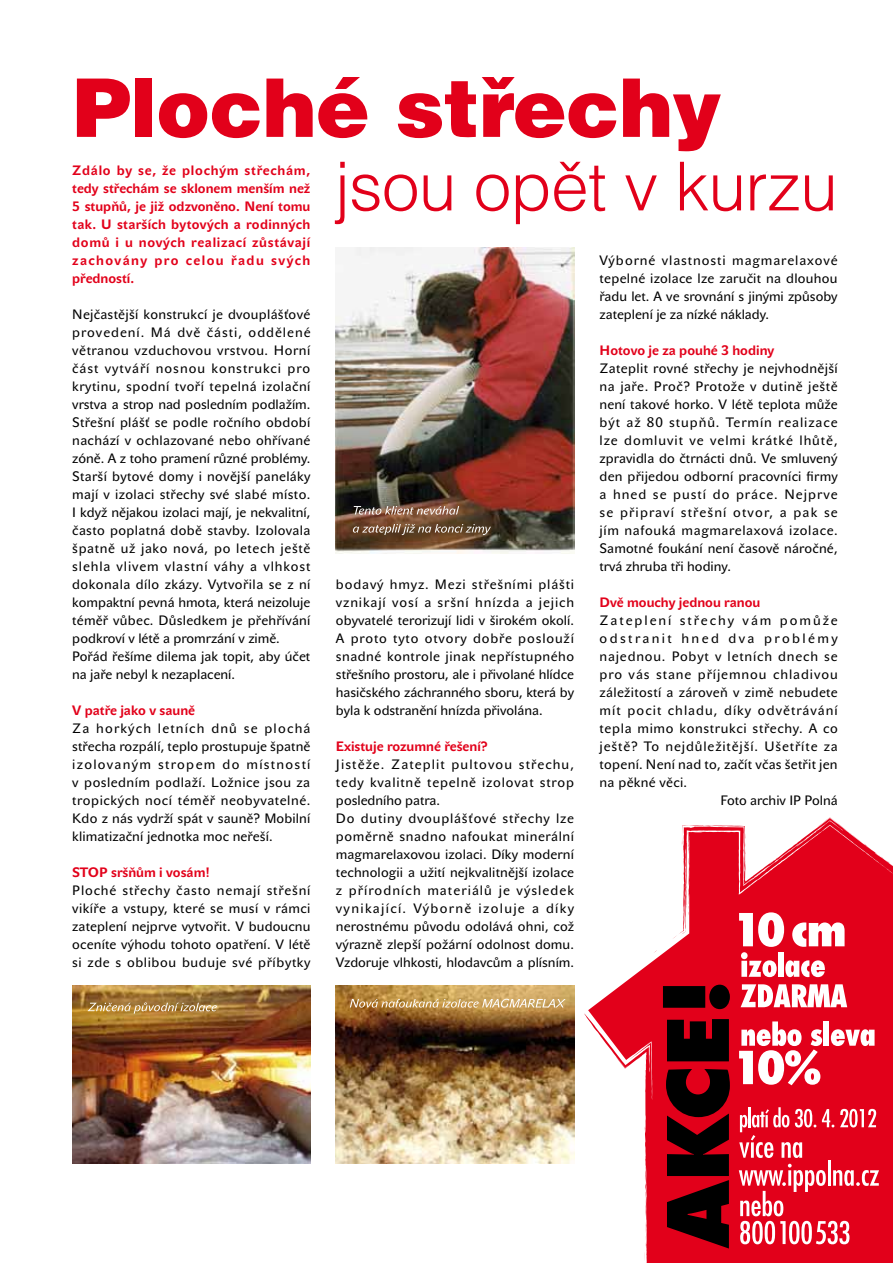
<style>
.page{position:relative;width:893px;height:1263px;background:#fff}
.page>*{position:absolute;margin:0;border:0;box-sizing:border-box;transform-origin:0 0}
.t1{font:900 81px "Helvetica CE";letter-spacing:-.01em;color:#e2001a}
.t2{font:300 67.5px "Helvetica CE";letter-spacing:-.01em;color:#e2001a}
.t3{font:13.5px/18px "John Sans Text OT";letter-spacing:.025em;color:#000;text-align:justify}
.t4{font:700 13.5px/18px "John Sans Text OT";color:#e2001a;text-align:justify}
.t5{font:13.5px "John Sans Text OT";letter-spacing:.065em;color:#000}
.t6{font:13.5px "John Sans Text OT";letter-spacing:.075em;color:#000}
.t7{font:13.5px "John Sans Text OT";letter-spacing:.05em;color:#000}
.t8{font:13.5px "John Sans Text OT";letter-spacing:.06em;color:#000}
.t9{font:13.5px "John Sans Text OT";letter-spacing:.07em;color:#000}
.t10{font:13.5px "John Sans Text OT";letter-spacing:.145em;color:#000}
.t11{font:13.5px "John Sans Text OT";letter-spacing:.18em;color:#000}
.t12{font:13.5px "John Sans Text OT";color:#000}
</style>
<div class="page">
<svg style="left:584px;top:825px;width:309px;height:438px;fill:#e2001a"></svg>
<svg style="left:682px;top:832px;width:6px;height:18px"></svg>
<svg style="left:774px;top:817px;width:94px;height:43px"></svg>
<svg style="left:739px;top:869px;width:27px;height:16px"></svg>
<svg style="left:720px;top:825px;width:24px;height:7px"></svg>
<svg style="left:672px;top:858px;width:18px;height:81px"></svg>
<svg style="left:739px;top:912px;width:105px;height:65px"></svg>
<svg style="left:741px;top:984px;width:106px;height:23px"></svg>
<div style="left:823px;top:1021px;width:6px;height:25px;background:#fff"></div>
<svg style="left:831px;top:1029px;width:43px;height:17px"></svg>
<svg style="left:739px;top:1021px;width:83px;height:64px"></svg>
<svg style="left:666px;top:1069px;width:64px;height:179px"></svg>
<svg style="left:667px;top:1019px;width:62px;height:42px"></svg>
<svg style="left:663px;top:985px;width:67px;height:24px"></svg>
<svg style="left:822px;top:1109px;width:12px;height:18px"></svg>
<svg style="left:840px;top:1109px;width:36px;height:18px"></svg>
<svg style="left:739px;top:1107px;width:77px;height:51px"></svg>
<hr style="left:828px;top:1160px;width:3px;height:26px;background:#fff">
<svg style="left:739px;top:1164px;width:140px;height:80px"></svg>
<img style="left:336px;top:985px;width:238px;height:179px">
<svg style="left:350px;top:999px;width:216px;height:8px"></svg>
<img style="left:336px;top:247px;width:238px;height:306px">
<svg style="left:353px;top:524px;width:138px;height:11px"></svg>
<svg style="left:354px;top:506px;width:105px;height:9px"></svg>
<img style="left:72px;top:985px;width:238px;height:179px">
<svg style="left:88px;top:1002px;width:129px;height:12px"></svg>
<h1 class="t1" style="left:72px;top:61px;width:651px">Ploché střechy</h1>
<h2 class="t2" style="left:334px;top:148px;width:505px">jsou opět v kurzu</h2>
<p class="t4" style="left:72px;top:161px;width:240px">Zdálo by se, že plochým střechám, tedy střechám se sklonem menším než 5 stupňů, je již odzvoněno. Není tomu tak. U starších bytových a rodinných domů i u nových realizací zůstávají zachovány pro celou řadu svých předností.</p>
<p class="t3" style="left:72px;top:305px;width:240px;text-align:left">Nejčastější konstrukcí je dvouplášťové provedení. Má dvě části, oddělené větranou vzduchovou vrstvou. Horní část vytváří nosnou konstrukci pro krytinu, spodní tvoří tepelná izolační vrstva a strop nad posledním podlažím.<br>Střešní plášť se podle ročního období nachází v ochlazované nebo ohřívané zóně. A z toho pramení různé problémy.<br>Starší bytové domy i novější paneláky mají v izolaci střechy své slabé místo.<br>I když nějakou izolaci mají, je nekvalitní, často poplatná době stavby. Izolovala špatně už jako nová, po letech ještě slehla vlivem vlastní váhy a vlhkost dokonala dílo zkázy. Vytvořila se z ní kompaktní pevná hmota, která neizoluje téměř vůbec. Důsledkem je přehřívání podkroví v létě a promrzání v zimě.<br>Pořád řešíme dilema jak topit, aby účet na jaře nebyl k nezaplacení.</p>
<p class="t4" style="left:72px;top:701px;width:124px">V patře jako v sauně</p>
<p class="t3" style="left:72px;top:719px;width:240px">Za horkých letních dnů se plochá střecha rozpálí, teplo prostupuje špatně izolovaným stropem do místností v posledním podlaží. Ložnice jsou za tropických nocí téměř neobyvatelné.<br>Kdo z nás vydrží spát v sauně? Mobilní klimatizační jednotka moc neřeší.</p>
<p class="t4" style="left:72px;top:863px;width:139px">STOP sršňům i vosám!</p>
<p class="t3" style="left:72px;top:881px;width:240px">Ploché střechy často nemají střešní vikíře a vstupy, které se musí v rámci zateplení nejprve vytvořit. V budoucnu oceníte výhodu tohoto opatření. V létě si zde s oblibou buduje své příbytky</p>
<p class="t3" style="left:600px;top:251px;width:240px">Výborné vlastnosti magmarelaxové tepelné izolace lze zaručit na dlouhou řadu let. A ve srovnání s jinými způsoby zateplení je za nízké náklady.</p>
<p class="t4" style="left:600px;top:341px;width:176px">Hotovo je za pouhé 3 hodiny</p>
<p class="t3" style="left:600px;top:359px;width:240px">Zateplit rovné střechy je nejvhodnější na jaře. Proč? Protože v dutině ještě není takové horko. V létě teplota může být až 80 stupňů. Termín realizace lze domluvit ve velmi krátké lhůtě, zpravidla do čtrnácti dnů. Ve smluvený den přijedou odborní pracovníci firmy a hned se pustí do práce. Nejprve se připraví střešní otvor, a pak se jím nafouká magmarelaxová izolace.<br>Samotné foukání není časově náročné, trvá zhruba tři hodiny.</p>
<p class="t4" style="left:600px;top:593px;width:162px">Dvě mouchy jednou ranou</p>
<p class="t10" style="left:600px;top:612px;width:240px">Zateplení střechy vám pomůže</p>
<p class="t11" style="left:600px;top:630px;width:240px">odstranit hned dva problémy</p>
<p class="t8" style="left:600px;top:648px;width:240px">najednou. Pobyt v letních dnech se</p>
<p class="t9" style="left:600px;top:666px;width:240px">pro vás stane příjemnou chladivou</p>
<p class="t3" style="left:600px;top:683px;width:240px">záležitostí a zároveň v zimě nebudete</p>
<p class="t6" style="left:600px;top:702px;width:240px">mít pocit chladu, díky odvětrávání</p>
<p class="t7" style="left:600px;top:720px;width:240px">tepla mimo konstrukci střechy. A co</p>
<p class="t5" style="left:600px;top:738px;width:240px">ještě? To nejdůležitější. Ušetříte za</p>
<p class="t3" style="left:600px;top:755px;width:240px">topení. Není nad to, začít včas šetřit jen</p>
<p class="t3" style="left:600px;top:773px;width:89px">na pěkné věci.</p>
<p class="t12" style="left:720px;top:792px;width:119px">Foto archiv IP Polná</p>
<p class="t3" style="left:336px;top:575px;width:240px">bodavý hmyz. Mezi střešními plášti vznikají vosí a sršní hnízda a jejich obyvatelé terorizují lidi v širokém okolí.<br>A proto tyto otvory dobře poslouží snadné kontrole jinak nepřístupného střešního prostoru, ale i přivolané hlídce hasičského záchranného sboru, která by byla k odstranění hnízda přivolána.</p>
<p class="t4" style="left:336px;top:737px;width:153px">Existuje rozumné řešení?</p>
<p class="t3" style="left:336px;top:755px;width:240px;text-align:left">Jistěže. Zateplit pultovou střechu, tedy kvalitně tepelně izolovat strop posledního patra.<br>Do dutiny dvouplášťové střechy lze poměrně snadno nafoukat minerální magmarelaxovou izolaci. Díky moderní technologii a užití nejkvalitnější izolace z přírodních materiálů je výsledek vynikající. Výborně izoluje a díky nerostnému původu odolává ohni, což výrazně zlepší požární odolnost domu.<br>Vzdoruje vlhkosti, hlodavcům a plísním.</p>
</div>
